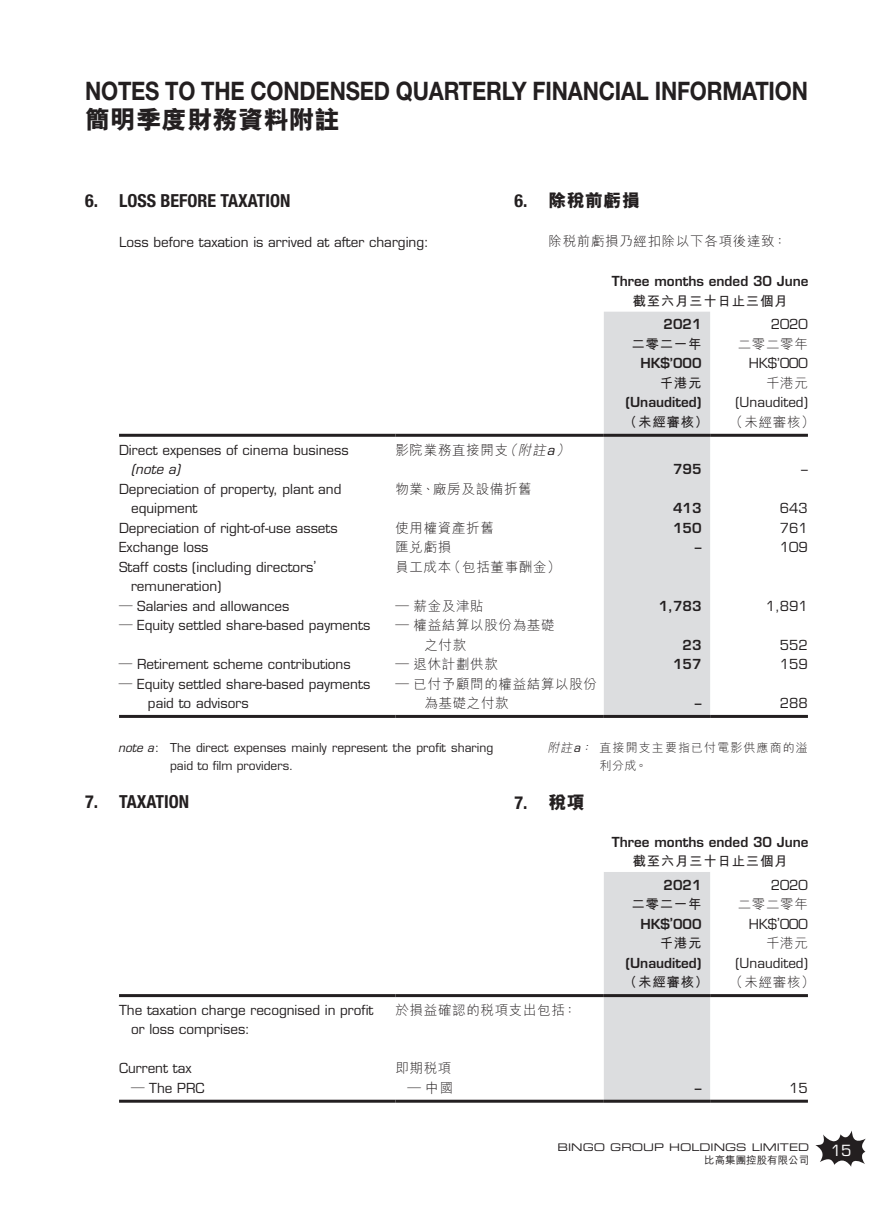
<style>
.page{position:relative;width:893px;height:1212px;background:#fff}
.page>*{position:absolute;margin:0;border:0;box-sizing:border-box;transform-origin:0 0}
.t1{font:700 25.5px "Helvetica Neue LT Std";letter-spacing:-.01em;color:#231f20;scale:.86 1}
.t2{font:800 25.5px "M Hei HK";color:#231f20}
.t3{font:700 condensed 18px "Helvetica Neue LT Std";color:#231f20}
.t4{font:800 18px "M Hei HK";letter-spacing:.02em;color:#231f20}
.t5{font:15px "Eurostile LT Std";color:#fff}
.t6{font:13.5px/19.5px "Eurostile LT Std";color:#231f20}
.t7{font:300 13.5px/19.5px "M Hei HK";letter-spacing:.05em;color:#231f20}
.t8{font:600 13.5px "Eurostile LT Std";color:#231f20}
.t9{font:700 13.5px "M Hei HK";letter-spacing:.05em;color:#231f20}
.t10{font:italic 13.5px "Eurostile LT Std";color:#231f20}
.t11{font:12px/18px "Eurostile LT Std";color:#231f20}
.t12{font:300 12px/18px "M Hei HK";letter-spacing:.09em;color:#231f20}
.t13{font:10.5px "Eurostile LT Std Ex 2";color:#231f20}
.t14{font:500 10.5px "M Hei HK";color:#231f20}
.s1{font-family:"Helvetica Neue LT Std";font-weight:700;font-stretch:condensed}
.s2{font-style:italic}
.s3{font-family:"Eurostile LT Std";font-weight:400;font-style:italic}
.s4{font-family:"M Hei HK";font-weight:300}
.s5{font-family:"M Hei HK";font-weight:800;font-stretch:normal}
</style>
<div class="page">
<svg style="left:815px;top:1130px;width:51px;height:37px"></svg>
<div style="left:604px;top:312px;width:106px;height:403px;background:#dcdddf"></div>
<hr style="left:119px;top:434px;width:276px;height:3px;background:#231f20">
<hr style="left:395px;top:434px;width:209px;height:3px;background:#231f20">
<hr style="left:604px;top:434px;width:106px;height:3px;background:#231f20">
<hr style="left:710px;top:434px;width:98px;height:3px;background:#231f20">
<hr style="left:119px;top:715px;width:276px;height:3px;background:#231f20">
<hr style="left:395px;top:715px;width:209px;height:3px;background:#231f20">
<hr style="left:604px;top:715px;width:106px;height:3px;background:#231f20">
<hr style="left:710px;top:715px;width:98px;height:3px;background:#231f20">
<div style="left:604px;top:872px;width:106px;height:228px;background:#dcdddf"></div>
<hr style="left:119px;top:994px;width:276px;height:3px;background:#231f20">
<hr style="left:395px;top:994px;width:209px;height:3px;background:#231f20">
<hr style="left:604px;top:994px;width:106px;height:3px;background:#231f20">
<hr style="left:710px;top:994px;width:98px;height:3px;background:#231f20">
<hr style="left:119px;top:1100px;width:276px;height:3px;background:#231f20">
<hr style="left:395px;top:1100px;width:209px;height:3px;background:#231f20">
<hr style="left:604px;top:1100px;width:106px;height:3px;background:#231f20">
<hr style="left:710px;top:1100px;width:98px;height:3px;background:#231f20">
<h1 class="t1" style="left:85px;top:75px;width:842px">NOTES TO THE CONDENSED QUARTERLY FINANCIAL INFORMATION</h1>
<h1 class="t2" style="left:85px;top:107px;width:256px">簡明季度財務資料附註</h1>
<h2 class="t3" style="left:85px;top:190px;width:207px">6. LOSS BEFORE TAXATION</h2>
<p class="t6" style="left:119px;top:233px;width:311px">Loss before taxation is arrived at after charging:</p>
<h2 class="t4" style="left:514px;top:192px;width:127px"><span class="s1">6.</span> 除稅前虧損</h2>
<p class="t7" style="left:549px;top:232px;width:239px">除稅前虧損乃經扣除以下各項後達致：</p>
<p class="t8" style="left:612px;top:273px;width:198px">Three months ended 30 June</p>
<p class="t9" style="left:632px;top:291px;width:157px">截至六月三十日止三個月</p>
<p class="t8" style="left:664px;top:316px;width:40px">2021</p>
<p class="t6" style="left:771px;top:315px;width:39px">2020</p>
<p class="t9" style="left:631px;top:334px;width:72px">二零二一年</p>
<p class="t7" style="left:738px;top:334px;width:72px">二零二零年</p>
<p class="t8" style="left:640px;top:355px;width:63px">HK$’000</p>
<p class="t6" style="left:749px;top:354px;width:61px">HK$’000</p>
<p class="t9" style="left:660px;top:373px;width:43px">千港元</p>
<p class="t7" style="left:766px;top:373px;width:43px">千港元</p>
<p class="t8" style="left:625px;top:394px;width:78px">(Unaudited)</p>
<p class="t6" style="left:735px;top:393px;width:74px">(Unaudited)</p>
<p class="t9" style="left:623px;top:412px;width:87px">（未經審核）</p>
<p class="t7" style="left:730px;top:412px;width:87px">（未經審核）</p>
<p class="t6" style="left:119px;top:440px;width:231px">Direct expenses of cinema business</p>
<p class="t10" style="left:131px;top:461px;width:54px">(note a)</p>
<p class="t7" style="left:395px;top:440px;width:179px">影院業務直接開支<span class="s2">（附註</span><span class="s3">a</span><span class="s2">）</span></p>
<p class="t6" style="left:131px;top:479px;width:212px;text-indent:-12px">Depreciation of property, plant and equipment</p>
<p class="t7" style="left:395px;top:479px;width:138px">物業、廠房及設備折舊</p>
<p class="t8" style="left:673px;top:461px;width:30px">795</p>
<p class="t6" style="left:801px;top:459px;width:8px">–</p>
<p class="t8" style="left:673px;top:500px;width:30px">413</p>
<p class="t6" style="left:780px;top:498px;width:29px">643</p>
<p class="t6" style="left:119px;top:518px;width:220px">Depreciation of right-of-use assets</p>
<p class="t7" style="left:395px;top:518px;width:100px">使用權資產折舊</p>
<p class="t8" style="left:673px;top:519px;width:30px">150</p>
<p class="t6" style="left:780px;top:518px;width:29px">761</p>
<p class="t6" style="left:119px;top:537px;width:91px">Exchange loss</p>
<p class="t7" style="left:395px;top:537px;width:58px">匯兌虧損</p>
<p class="t8" style="left:695px;top:539px;width:8px">–</p>
<p class="t6" style="left:780px;top:537px;width:29px">109</p>
<p class="t6" style="left:131px;top:557px;width:187px;text-indent:-12px">Staff costs (including directors’ remuneration)</p>
<p class="t7" style="left:395px;top:557px;width:167px">員工成本（包括董事酬金）</p>
<p class="t6" style="left:119px;top:596px;width:172px"><span class="s4">—</span> Salaries and allowances</p>
<p class="t7" style="left:395px;top:596px;width:90px">— 薪金及津貼</p>
<p class="t8" style="left:659px;top:597px;width:44px">1,783</p>
<p class="t6" style="left:766px;top:596px;width:43px">1,891</p>
<p class="t6" style="left:119px;top:615px;width:253px"><span class="s4">—</span> Equity settled share-based payments</p>
<p class="t7" style="left:424px;top:615px;width:132px;text-indent:-29px">— 權益結算以股份為基礎之付款</p>
<p class="t8" style="left:682px;top:636px;width:21px">23</p>
<p class="t6" style="left:780px;top:635px;width:29px">552</p>
<p class="t6" style="left:119px;top:654px;width:233px"><span class="s4">—</span> Retirement scheme contributions</p>
<p class="t7" style="left:395px;top:654px;width:104px">— 退休計劃供款</p>
<p class="t8" style="left:673px;top:656px;width:30px">157</p>
<p class="t6" style="left:780px;top:654px;width:29px">159</p>
<p class="t6" style="left:148px;top:674px;width:224px;text-indent:-29px"><span class="s4">—</span> Equity settled share-based payments paid to advisors</p>
<p class="t7" style="left:424px;top:674px;width:174px;text-indent:-29px">— 已付予顧問的權益結算以股份為基礎之付款</p>
<p class="t8" style="left:695px;top:695px;width:8px">–</p>
<p class="t6" style="left:780px;top:693px;width:29px">288</p>
<p class="t11" style="left:170px;top:739px;width:325px;text-indent:-52px"><span class="s2">note a</span>: The direct expenses mainly represent the profit sharing paid to film providers.</p>
<h2 class="t3" style="left:85px;top:790px;width:105px">7. TAXATION</h2>
<p class="t12" style="left:600px;top:738px;width:210px;text-indent:-52px"><span class="s2">附註</span><span class="s3">a</span><span class="s2">：</span>直接開支主要指已付電影供應商的溢利分成。</p>
<h2 class="t3" style="left:514px;top:792px;width:72px">7. <span class="s5">稅項</span></h2>
<p class="t8" style="left:612px;top:833px;width:198px">Three months ended 30 June</p>
<p class="t9" style="left:632px;top:851px;width:157px">截至六月三十日止三個月</p>
<p class="t8" style="left:664px;top:876px;width:40px">2021</p>
<p class="t6" style="left:771px;top:875px;width:39px">2020</p>
<p class="t9" style="left:631px;top:894px;width:72px">二零二一年</p>
<p class="t7" style="left:738px;top:894px;width:72px">二零二零年</p>
<p class="t8" style="left:640px;top:915px;width:63px">HK$’000</p>
<p class="t6" style="left:749px;top:914px;width:61px">HK$’000</p>
<p class="t9" style="left:660px;top:933px;width:43px">千港元</p>
<p class="t7" style="left:766px;top:933px;width:43px">千港元</p>
<p class="t8" style="left:625px;top:954px;width:78px">(Unaudited)</p>
<p class="t6" style="left:735px;top:953px;width:74px">(Unaudited)</p>
<p class="t9" style="left:623px;top:972px;width:87px">（未經審核）</p>
<p class="t7" style="left:730px;top:972px;width:87px">（未經審核）</p>
<p class="t6" style="left:131px;top:1000px;width:244px;text-indent:-12px">The taxation charge recognised in profit or loss comprises:</p>
<p class="t7" style="left:395px;top:1000px;width:183px">於損益確認的稅項支出包括：</p>
<p class="t6" style="left:119px;top:1059px;width:74px">Current tax</p>
<p class="t7" style="left:395px;top:1058px;width:58px">即期稅項</p>
<p class="t6" style="left:131px;top:1078px;width:75px"><span class="s4">—</span> The PRC</p>
<p class="t7" style="left:407px;top:1078px;width:47px">— 中國</p>
<p class="t8" style="left:695px;top:1079px;width:8px">–</p>
<p class="t6" style="left:789px;top:1078px;width:20px">15</p>
<p class="t13" style="left:557px;top:1140px;width:253px">BINGO GROUP HOLDINGS LIMITED</p>
<p class="t14" style="left:704px;top:1152px;width:106px">比高集團控股有限公司</p>
<p class="t5" style="left:831px;top:1141px;width:22px">15</p>
</div>
